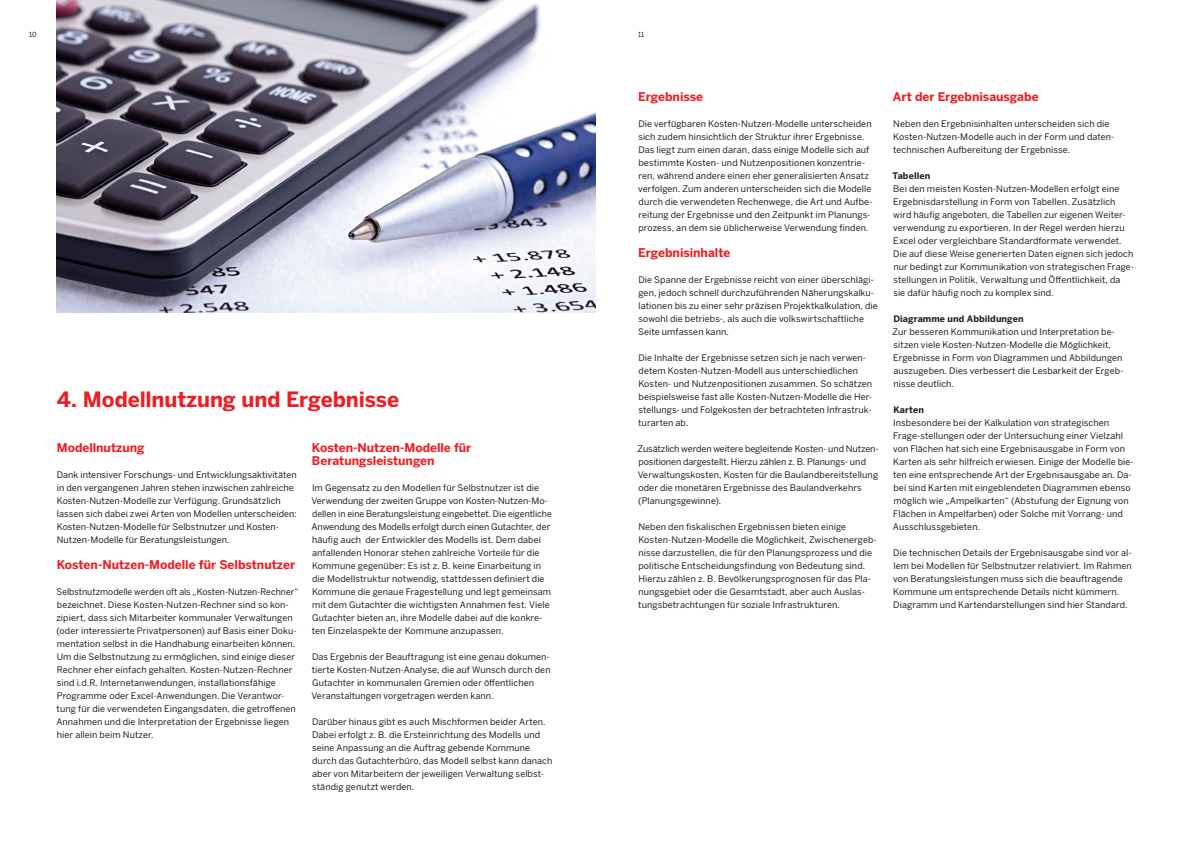
<style>
.page{position:relative;width:1191px;height:842px;background:#fff}
.page>*{position:absolute;margin:0;border:0;box-sizing:border-box;transform-origin:0 0}
.t1{font:700 21px "Benton Sans";letter-spacing:-.005em;color:#ee1d23}
.t2{font:700 12px/13px "Benton Sans";color:#ee1d23}
.t3{font:9px/13px "Benton Sans";letter-spacing:.01em;color:#231f20}
.t4{font:700 9px "Benton Sans";letter-spacing:.01em;color:#231f20}
.t5{font:7px "Benton Sans";color:#231f20}
</style>
<div class="page">
<img style="left:57px;top:0;width:538px;height:313px">
<p class="t5" style="left:29px;top:30px;width:9px">10</p>
<p class="t5" style="left:638px;top:30px;width:8px">11</p>
<h1 class="t1" style="left:57px;top:387px;width:344px">4. Modellnutzung und Ergebnisse</h1>
<h2 class="t2" style="left:312px;top:441px;width:161px">Kosten-Nutzen-Modelle für<br>Beratungsleistungen</h2>
<p class="t3" style="left:311px;top:481px;width:242px">Im Gegensatz zu den Modellen für Selbstnutzer ist die Verwendung der zweiten Gruppe von Kosten-Nutzen-Mo&shy;dellen in eine Beratungsleistung eingebettet. Die eigentliche Anwendung des Modells erfolgt durch einen Gutachter, der häufig auch der Entwickler des Modells ist. Dem dabei anfallenden Honorar stehen zahlreiche Vorteile für die Kommune gegenüber: Es ist z. B. keine Einarbeitung in die Modellstruktur notwendig, stattdessen definiert die Kommune die genaue Fragestellung und legt gemeinsam mit dem Gutachter die wichtigsten Annahmen fest. Viele Gutachter bieten an, ihre Modelle dabei auf die konkre&shy;ten Einzelaspekte der Kommune anzupassen.</p>
<p class="t3" style="left:311px;top:650px;width:241px">Das Ergebnis der Beauftragung ist eine genau dokumen&shy;tierte Kosten-Nutzen-Analyse, die auf Wunsch durch den Gutachter in kommunalen Gremien oder öffentlichen Veranstaltungen vorgetragen werden kann.</p>
<p class="t3" style="left:312px;top:715px;width:242px">Darüber hinaus gibt es auch Mischformen beider Arten.<br>Dabei erfolgt z. B. die Ersteinrichtung des Modells und seine Anpassung an die Auftrag gebende Kommune durch das Gutachterbüro, das Modell selbst kann danach aber von Mitarbeitern der jeweiligen Verwaltung selbst&shy;ständig genutzt werden.</p>
<h2 class="t2" style="left:57px;top:441px;width:89px">Modellnutzung</h2>
<p class="t3" style="left:57px;top:468px;width:241px">Dank intensiver Forschungs- und Entwicklungsaktivitäten in den vergangenen Jahren stehen inzwischen zahlreiche Kosten-Nutzen-Modelle zur Verfügung. Grundsätzlich lassen sich dabei zwei Arten von Modellen unterscheiden:<br>Kosten-Nutzen-Modelle für Selbstnutzer und Kosten-Nutzen-Modelle für Beratungsleistungen.</p>
<h2 class="t2" style="left:57px;top:558px;width:240px">Kosten-Nutzen-Modelle für Selbstnutzer</h2>
<p class="t3" style="left:56px;top:585px;width:243px">Selbstnutzmodelle werden oft als „Kosten-Nutzen-Rechner“ bezeichnet. Diese Kosten-Nutzen-Rechner sind so kon&shy;zipiert, dass sich Mitarbeiter kommunaler Verwaltungen (oder interessierte Privatpersonen) auf Basis einer Doku&shy;mentation selbst in die Handhabung einarbeiten können.<br>Um die Selbstnutzung zu ermöglichen, sind einige dieser Rechner eher einfach gehalten. Kosten-Nutzen-Rechner sind i.d.R. Internetanwendungen, installationsfähige Programme oder Excel-Anwendungen. Die Verantwor&shy;tung für die verwendeten Eingangsdaten, die getroffenen Annahmen und die Interpretation der Ergebnisse liegen hier allein beim Nutzer.</p>
<h2 class="t2" style="left:638px;top:90px;width:66px">Ergebnisse</h2>
<p class="t3" style="left:638px;top:117px;width:236px">Die verfügbaren Kosten-Nutzen-Modelle unterscheiden sich zudem hinsichtlich der Struktur ihrer Ergebnisse.<br>Das liegt zum einen daran, dass einige Modelle sich auf bestimmte Kosten- und Nutzenpositionen konzentrie&shy;ren, während andere einen eher generalisierten Ansatz verfolgen. Zum anderen unterscheiden sich die Modelle durch die verwendeten Rechenwege, die Art und Aufbe&shy;reitung der Ergebnisse und den Zeitpunkt im Planungs&shy;prozess, an dem sie üblicherweise Verwendung finden.</p>
<h2 class="t2" style="left:638px;top:246px;width:93px">Ergebnisinhalte</h2>
<p class="t3" style="left:638px;top:273px;width:241px">Die Spanne der Ergebnisse reicht von einer überschlägi&shy;gen, jedoch schnell durchzuführenden Näherungskalku&shy;lationen bis zu einer sehr präzisen Projektkalkulation, die sowohl die betriebs-, als auch die volkswirtschaftliche Seite umfassen kann.</p>
<p class="t3" style="left:638px;top:351px;width:235px">Die Inhalte der Ergebnisse setzen sich je nach verwen&shy;detem Kosten-Nutzen-Modell aus unterschiedlichen Kosten- und Nutzenpositionen zusammen. So schätzen beispielsweise fast alle Kosten-Nutzen-Modelle die Her&shy;stellungs- und Folgekosten der betrachteten Infrastruk&shy;turarten ab.</p>
<p class="t3" style="left:637px;top:442px;width:243px">Zusätzlich werden weitere begleitende Kosten- und Nutzen&shy;positionen dargestellt. Hierzu zählen z. B. Planungs- und Verwaltungskosten, Kosten für die Baulandbereitstellung oder die monetären Ergebnisse des Baulandverkehrs (Planungsgewinne).</p>
<p class="t3" style="left:638px;top:520px;width:240px">Neben den fiskalischen Ergebnissen bieten einige Kosten-Nutzen-Modelle die Möglichkeit, Zwischenergeb&shy;nisse darzustellen, die für den Planungsprozess und die politische Entscheidungsfindung von Bedeutung sind.<br>Hierzu zählen z. B. Bevölkerungsprognosen für das Pla&shy;nungsgebiet oder die Gesamtstadt, aber auch Auslas&shy;tungsbetrachtungen für soziale Infrastrukturen.</p>
<h2 class="t2" style="left:893px;top:90px;width:147px">Art der Ergebnisausgabe</h2>
<p class="t3" style="left:893px;top:117px;width:223px">Neben den Ergebnisinhalten unterscheiden sich die<br>Kosten-Nutzen-Modelle auch in der Form und daten&shy;technischen Aufbereitung der Ergebnisse.</p>
<p class="t4" style="left:892px;top:170px;width:39px">Tabellen</p>
<p class="t3" style="left:893px;top:182px;width:243px">Bei den meisten Kosten-Nutzen-Modellen erfolgt eine Ergebnisdarstellung in Form von Tabellen. Zusätzlich wird häufig angeboten, die Tabellen zur eigenen Weiter&shy;verwendung zu exportieren. In der Regel werden hierzu Excel oder vergleichbare Standardformate verwendet.<br>Die auf diese Weise generierten Daten eignen sich jedoch nur bedingt zur Kommunikation von strategischen Frage&shy;stellungen in Politik, Verwaltung und Öffentlichkeit, da sie dafür häufig noch zu komplex sind.</p>
<p class="t4" style="left:893px;top:313px;width:132px">Diagramme und Abbildungen</p>
<p class="t3" style="left:892px;top:325px;width:233px">Zur besseren Kommunikation und Interpretation be&shy;sitzen viele Kosten-Nutzen-Modelle die Möglichkeit, Ergebnisse in Form von Diagrammen und Abbildungen auszugeben. Dies verbessert die Lesbarkeit der Ergeb&shy;nisse deutlich.</p>
<p class="t4" style="left:893px;top:404px;width:32px">Karten</p>
<p class="t3" style="left:893px;top:416px;width:242px">Insbesondere bei der Kalkulation von strategischen Frage-stellungen oder der Untersuchung einer Vielzahl von Flächen hat sich eine Ergebnisausgabe in Form von Karten als sehr hilfreich erwiesen. Einige der Modelle bie&shy;ten eine entsprechende Art der Ergebnisausgabe an. Da&shy;bei sind Karten mit eingeblendeten Diagrammen ebenso möglich wie „Ampelkarten“ (Abstufung der Eignung von Flächen in Ampelfarben) oder Solche mit Vorrang- und Ausschlussgebieten.</p>
<p class="t3" style="left:893px;top:546px;width:240px">Die technischen Details der Ergebnisausgabe sind vor al&shy;lem bei Modellen für Selbstnutzer relativiert. Im Rahmen von Beratungsleistungen muss sich die beauftragende Kommune um entsprechende Details nicht kümmern.<br>Diagramm und Kartendarstellungen sind hier Standard.</p>
</div>
